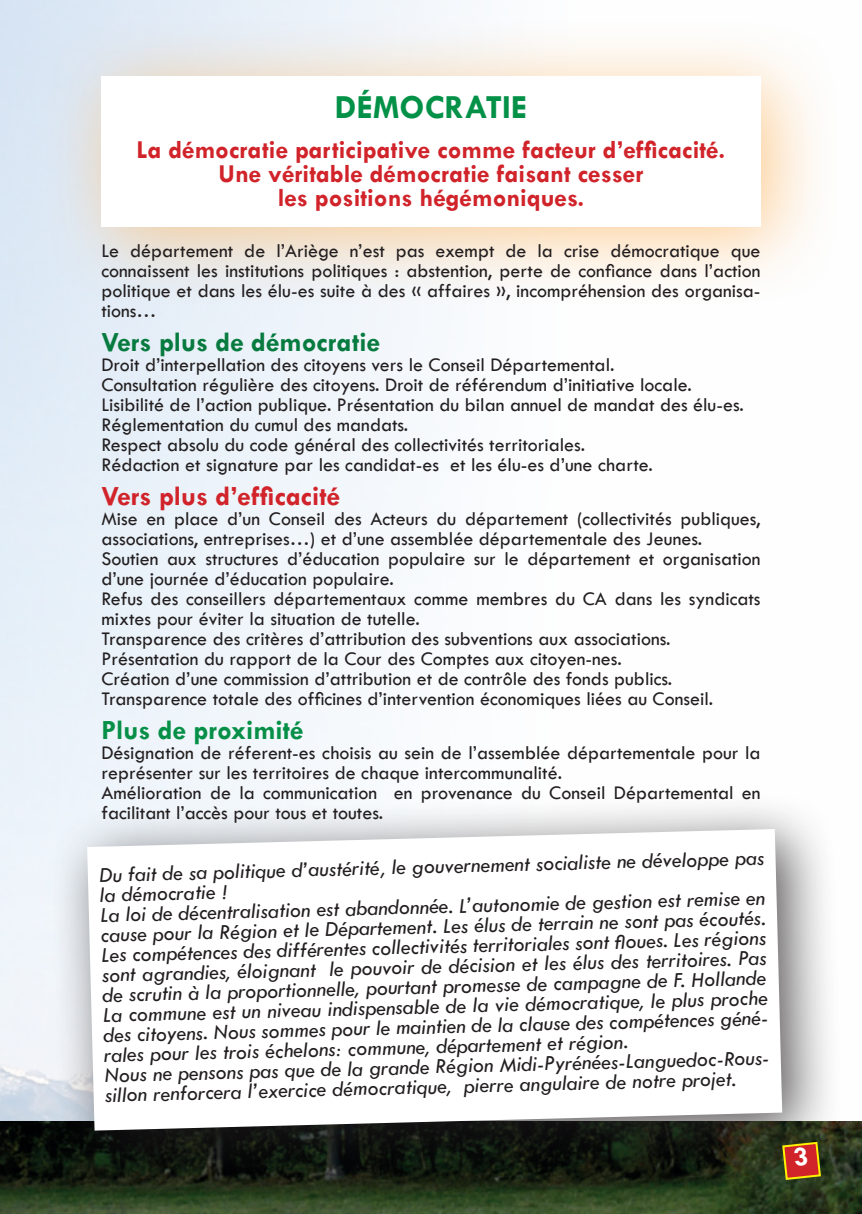
<style>
.page{position:relative;width:862px;height:1214px;background:#fff}
.page>*{position:absolute;margin:0;border:0;box-sizing:border-box;transform-origin:0 0}
.t1{font:700 34px "Tw Cen";color:#039148}
.t2{font:700 28px "Tw Cen";color:#077b3f}
.t3{font:700 28px "Tw Cen";color:#d1232a}
.t4{font:700 28px "Tw Cen";color:#068f47}
.t5{font:700 26px/24px "Tw Cen";color:#d1232a;text-align:center}
.t6{font:italic 22px/20px "Tw Cen";color:#231f20}
.t7{font:20px/20px "Tw Cen";color:#231f20}
</style>
<div class="page">
<img style="left:0;top:1121px;width:862px;height:92px">
<div style="left:44px;top:18px;width:798px;height:290px;background:#fcbd72;opacity:.75"></div>
<div style="left:101px;top:76px;width:659px;height:150px;background:#fff"></div>
<div style="left:49px;top:791px;width:795px;height:400px;background:#231f20;opacity:.75"></div>
<svg style="left:87px;top:829px;width:695px;height:301px"></svg>
<svg style="left:781px;top:1140px;width:41px;height:40px;background:#ad4920"></svg>
<h1 class="t1" style="left:335px;top:87px;width:194px">DÉMOCRATIE</h1>
<h3 class="t5" style="left:137px;top:137px;width:590px">La démocratie participative comme facteur d’efficacité.<br>Une véritable démocratie faisant cesser<br>les positions hégémoniques.</h3>
<p class="t7" style="left:101px;top:240px;width:661px;text-align:justify">Le département de l’Ariège n’est pas exempt de la crise démocratique que connaissent les institutions politiques : abstention, perte de confiance dans l’action politique et dans les élu-es suite à des « affaires », incompréhension des organisa&shy;tions…</p>
<h2 class="t2" style="left:101px;top:325px;width:280px">Vers plus de démocratie</h2>
<p class="t7" style="left:101px;top:354px;width:644px">Droit d’interpellation des citoyens vers le Conseil Départemental.<br>Consultation régulière des citoyens. Droit de référendum d’initiative locale.<br>Lisibilité de l’action publique. Présentation du bilan annuel de mandat des élu-es.<br>Réglementation du cumul des mandats.<br>Respect absolu du code général des collectivités territoriales.<br>Rédaction et signature par les candidat-es et les élu-es d’une charte.</p>
<h2 class="t3" style="left:101px;top:479px;width:240px">Vers plus d’efficacité</h2>
<p class="t7" style="left:101px;top:508px;width:661px">Mise en place d’un Conseil des Acteurs du département (collectivités publiques, associations, entreprises…) et d’une assemblée départementale des Jeunes.<br>Soutien aux structures d’éducation populaire sur le département et organisation d’une journée d’éducation populaire.<br>Refus des conseillers départementaux comme membres du CA dans les syndicats mixtes pour éviter la situation de tutelle.<br>Transparence des critères d’attribution des subventions aux associations.<br>Présentation du rapport de la Cour des Comptes aux citoyen-nes.<br>Création d’une commission d’attribution et de contrôle des fonds publics.<br>Transparence totale des officines d’intervention économiques liées au Conseil.</p>
<h2 class="t4" style="left:101px;top:713px;width:204px">Plus de proximité</h2>
<p class="t7" style="left:101px;top:742px;width:661px">Désignation de réferent-es choisis au sein de l’assemblée départementale pour la représenter sur les territoires de chaque intercommunalité.<br>Amélioration de la communication en provenance du Conseil Départemental en facilitant l’accès pour tous et toutes.</p>
<p class="t6" style="left:99px;top:860px;width:666px;line-height:22.2px;rotate:-1deg">Du fait de sa politique d’austérité, le gouvernement socialiste ne développe pas la démocratie !</p>
<p class="t6" style="left:100px;top:901px;width:668px;rotate:-1deg">La loi de décentralisation est abandonnée. L’autonomie de gestion est remise en cause pour la Région et le Département. Les élus de terrain ne sont pas écoutés.<br>Les compétences des différentes collectivités territoriales sont fl oues. Les régions sont agrandies, éloignant le pouvoir de décision et les élus des territoires. Pas de scrutin à la proportionnelle, pourtant promesse de campagne de F. Hollande La commune est un niveau indispensable de la vie démocratique, le plus proche des citoyens. Nous sommes pour le maintien de la clause des compétences géné&shy;rales pour les trois échelons: commune, département et région.<br>Nous ne pensons pas que de la grande Région Midi-Pyrénées-Languedoc-Rous&shy;sillon renforcera l’exercice démocratique, pierre angulaire de notre projet.</p>
</div>
